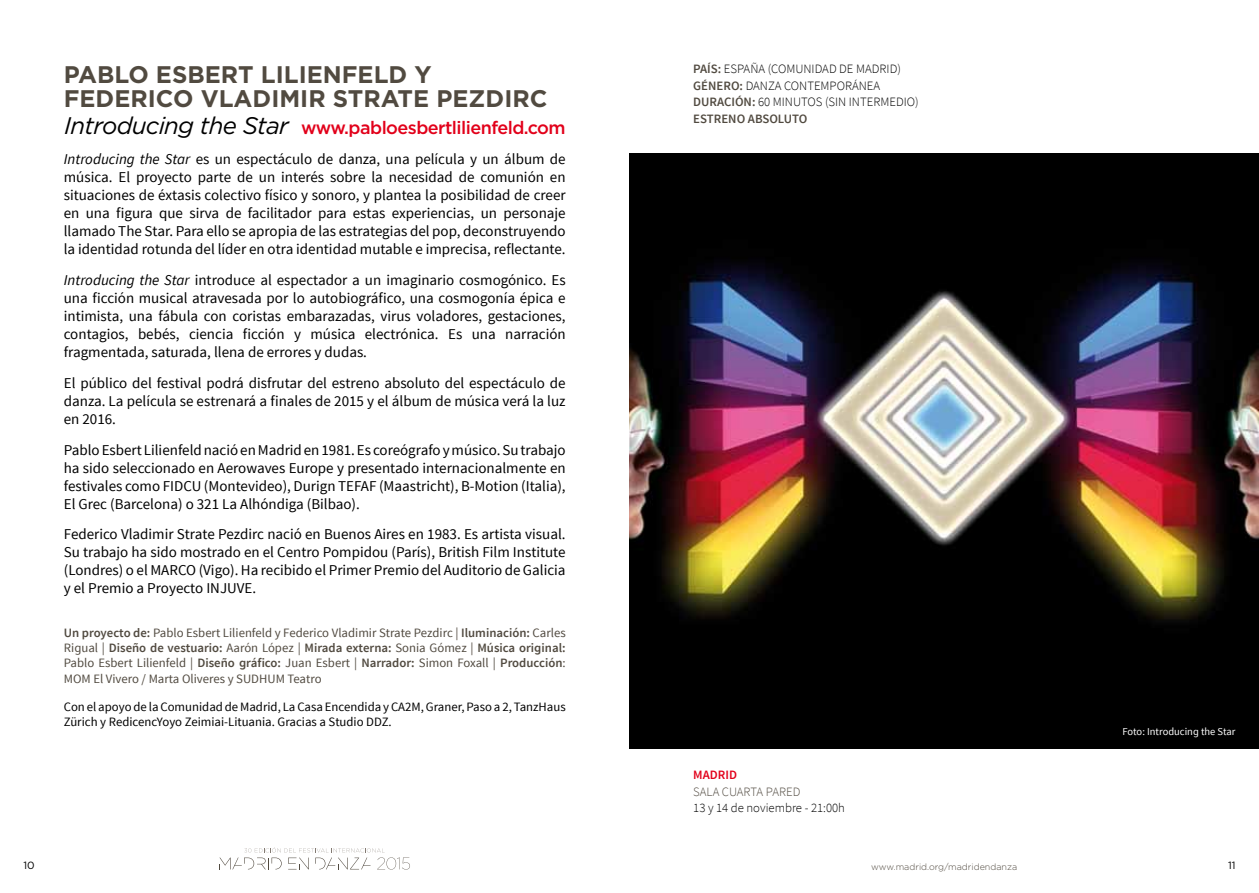
<style>
.page{position:relative;width:1259px;height:893px;background:#fff}
.page>*{position:absolute;margin:0;border:0;box-sizing:border-box;transform-origin:0 0}
.t1{font:700 24px/24px "Gotham HTF";color:#514a40}
.t2{font:500 18px "Gotham HTF";letter-spacing:-.03em;color:#e2001a}
.t3{font:15px/18px "Source Sans Pro";color:#000;text-align:justify}
.t4{font:12.75px/15.3px "Source Sans Pro";color:#514a40;text-align:justify}
.t5{font:12.75px/15.3px "Source Sans Pro";color:#000}
.t6{font:300 12.75px/16.5px "Source Sans Pro";color:#000}
.t7{font:300 12.75px "Source Sans Pro";color:#514a40}
.t8{font:600 12.75px "Source Sans Pro";color:#e2001a}
.t9{font:10.5px "Source Sans Pro";color:#fff}
.t10{font:10.5px "Gotham HTF";color:#000}
.t11{font:300 9px "Gotham HTF";color:#514a40}
.s1{font-weight:400;font-style:italic;font-size:24px;color:#000}
.s2{font-style:italic}
.s3{font-weight:600}
.s4{font-weight:600;color:#514a40}
</style>
<div class="page">
<svg style="left:219px;top:847px;width:191px;height:23px"></svg>
<img style="left:629px;top:153px;width:630px;height:595px">
<h1 class="t1" style="left:64px;top:62px;width:485px">PABLO ESBERT LILIENFELD Y<br>FEDERICO VLADIMIR STRATE PEZDIRC</h1>
<p class="t2" style="left:64px;top:117px;width:503px"><span class="s1">Introducing the Star</span> www.pabloesbertlilienfeld.com</p>
<p class="t3" style="left:64px;top:151px;width:503px"><span class="s2">Introducing the Star</span> es un espectáculo de danza, una película y un álbum de música. El proyecto parte de un interés sobre la necesidad de comunión en situaciones de éxtasis colectivo físico y sonoro, y plantea la posibilidad de creer en una figura que sirva de facilitador para estas experiencias, un personaje llamado The Star. Para ello se apropia de las estrategias del pop, deconstruyendo la identidad rotunda del líder en otra identidad mutable e imprecisa, reflectante.</p>
<p class="t3" style="left:64px;top:271px;width:503px"><span class="s2">Introducing the Star</span> introduce al espectador a un imaginario cosmogónico. Es una ficción musical atravesada por lo autobiográfico, una cosmogonía épica e intimista, una fábula con coristas embarazadas, virus voladores, gestaciones, contagios, bebés, ciencia ficción y música electrónica. Es una narración fragmentada, saturada, llena de errores y dudas.</p>
<p class="t3" style="left:64px;top:374px;width:503px">El público del festival podrá disfrutar del estreno absoluto del espectáculo de danza. La película se estrenará a finales de 2015 y el álbum de música verá la luz en 2016.</p>
<p class="t3" style="left:64px;top:441px;width:503px">Pablo Esbert Lilienfeld nació en Madrid en 1981. Es coreógrafo y músico. Su trabajo ha sido seleccionado en Aerowaves Europe y presentado internacionalmente en festivales como FIDCU (Montevideo), Durign TEFAF (Maastricht), B-Motion (Italia), El Grec (Barcelona) o 321 La Alhóndiga (Bilbao).</p>
<p class="t3" style="left:64px;top:526px;width:503px">Federico Vladimir Strate Pezdirc nació en Buenos Aires en 1983. Es artista visual.<br>Su trabajo ha sido mostrado en el Centro Pompidou (París), British Film Institute (Londres) o el MARCO (Vigo). Ha recibido el Primer Premio del Auditorio de Galicia y el Premio a Proyecto INJUVE.</p>
<p class="t4" style="left:64px;top:625px;width:503px"><span class="s3">U n proyecto de:</span> Pablo Esbert Lilienfeld y Federico Vladimir Strate Pezdirc | <span class="s3">Iluminación:</span> Carles Rigual | <span class="s3">Diseño de vestuario:</span> Aarón López | <span class="s3">Mirada externa:</span> Sonia Gómez | <span class="s3">Música original:<br></span>Pablo Esbert Lilienfeld | <span class="s3">Diseño gráfico:</span> Juan Esbert | <span class="s3">Narrador:</span> Simon Foxall | <span class="s3">Producción</span>:<br>MOM El Vivero / Marta Oliveres y SUDHUM Teatro</p>
<p class="t5" style="left:64px;top:699px;width:503px">Con el apoyo de la Comunidad de Madrid, La Casa Encendida y CA2M, Graner, Paso a 2, TanzHaus<br>Zürich y RedicencYoyo Zeimiai-Lituania. Gracias a Studio DDZ.</p>
<p class="t6" style="left:693px;top:61px;width:227px"><span class="s4">País:</span> ESPAÑA (COMUNIDAD DE MADRID)<br><span class="s4">Gén ero:</span> DANZA CONTEMPORÁNEA<br><span class="s4">Duración:</span> 60 MINUTOS (SIN INTERMEDIO) <span class="s4">estren o ABSO LUTO</span></p>
<p class="t8" style="left:693px;top:767px;width:9px">madrid</p>
<p class="t7" style="left:693px;top:784px;width:109px">SALA CUARTA PARED</p>
<p class="t6" style="left:693px;top:800px;width:153px">13 Y 14 DE NOVIEMBRE - 21:00H</p>
<p class="t9" style="left:1122px;top:725px;width:115px">Foto: Introducing the Star</p>
<p class="t10" style="left:23px;top:860px;width:13px">10</p>
<p class="t10" style="left:1228px;top:860px;width:9px">11</p>
<p class="t11" style="left:871px;top:861px;width:147px">www.madrid.org/madridendanza</p>
</div>
